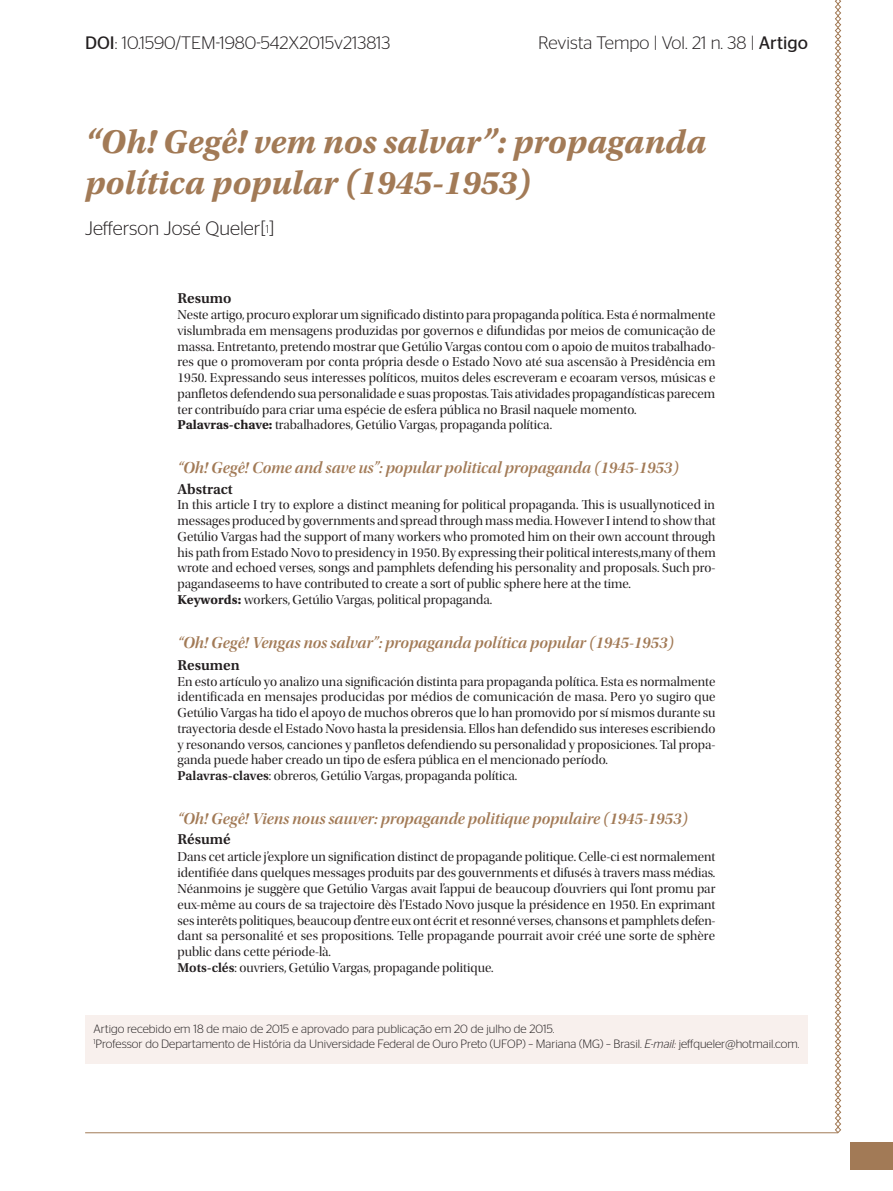
<style>
.page{position:relative;width:893px;height:1191px;background:#fff}
.page>*{position:absolute;margin:0;border:0;box-sizing:border-box;transform-origin:0 0}
._01_título_PT{font:italic 700 34.5px/41.4px "Utopia Std";color:#a27a56}
._02_autores{font:300 19.5px "Stag Sans";color:#231f20}
._10_cabeçalhos{font:300 18px "Stag Sans";color:#231f20}
._03_4_1_título_FR{font:16.5px "Utopia Std Semibold Disp It";color:#a27a56}
._03_2_1_título_ESP{font:16.5px "Utopia Std Semibold Disp It";color:#a27a56}
._03_3_1_título_IN{font:16.5px "Utopia Std Semibold Disp It";color:#a27a56}
._03_0_titulo_resumo{font:600 15px "Utopia Std";color:#231f20}
._03_3_2_resumo_IN{font:600 15px "Utopia Std";color:#231f20}
._03_4_2_resumo_FR{font:600 15px "Utopia Std";color:#231f20}
._03_4_2_resumo_FR-2{font:13.5px/15.8px "Utopia Std Disp";color:#231f20;text-align:justify}
._03_3_2_resumo_IN-2{font:13.5px/15.8px "Utopia Std Disp";color:#231f20;text-align:justify}
._03_2_2_resumo_ESP{font:13.5px/15.8px "Utopia Std Disp";color:#231f20;text-align:justify}
._03_1_2_palavras-cha{font:13.5px "Utopia Std Disp";color:#231f20}
._05_Titulação{font:300 12px "Stag Sans";color:#231f20}
.s1{font-weight:400}
.s2{font-size:11.4px}
.s3{font-family:"Utopia Std";font-weight:700}
.s4{font-family:"Utopia Std";font-weight:600}
.s5{font-style:italic}
</style>
<div class="page">
<svg style="left:835px;top:0;width:6px;height:1133px"></svg>
<hr style="left:85px;top:1132px;width:753px;height:1px;background:#a27a56">
<div style="left:850px;top:1141px;width:43px;height:28px;background:#a27a56"></div>
<div style="left:85px;top:1014px;width:723px;height:49px;background:#f8f0ed"></div>
<p class="_10_cabeçalhos" style="left:85px;top:33px;width:307px"><span class="s1">DOI</span>: 10.1590/TEM-1980-542X2015v213813</p>
<p class="_10_cabeçalhos" style="left:538px;top:33px;width:271px">Revista Tempo | Vol. 21 n. 38 | <span class="s1">Artigo</span></p>
<p class="_01_título_PT" style="left:85px;top:121px;width:623px">“Oh! Gegê! vem nos salvar”: propaganda política popular (1945-1953)</p>
<p class="_02_autores" style="left:85px;top:217px;width:191px">Jefferson José Queler[<span class="s2">1</span>]</p>
<p class="_03_0_titulo_resumo" style="left:178px;top:290px;width:55px">Resumo</p>
<p class="_03_4_2_resumo_FR-2" style="left:178px;top:307px;width:539px">Neste artigo, procuro explorar um significado distinto para propaganda política. Esta é normalmente vislumbrada em mensagens produzidas por governos e difundidas por meios de comunicação de massa. Entretanto, pretendo mostrar que Getúlio Vargas contou com o apoio de muitos trabalhado&shy;res que o promoveram por conta própria desde o Estado Novo até sua ascensão à Presidência em 1950. Expressando seus interesses políticos, muitos deles escreveram e ecoaram versos, músicas e panfletos defendendo sua personalidade e suas propostas. Tais atividades propagandísticas parecem ter contribuído para criar uma espécie de esfera pública no Brasil naquele momento.</p>
<p class="_03_4_2_resumo_FR-2" style="left:178px;top:417px;width:376px"><span class="s3">Palavras-chave:</span> trabalhadores, Getúlio Vargas, propaganda política.</p>
<p class="_03_3_1_título_IN" style="left:178px;top:458px;width:503px">“Oh! Gegê! Come and save us”: popular political propaganda (1945-1953)</p>
<p class="_03_3_2_resumo_IN" style="left:178px;top:480px;width:57px">Abstract</p>
<p class="_03_3_2_resumo_IN-2" style="left:178px;top:497px;width:540px">In this article I try to explore a distinct meaning for political propaganda. This is usuallynoticed in messages produced by governments and spread through mass media. However I intend to show that Getúlio Vargas had the support of many workers who promoted him on their own account through his path from Estado Novo to presidency in 1950. By expressing their political interests,many of them wrote and echoed verses, songs and pamphlets defending his personality and proposals. Such pro&shy;pagandaseems to have contributed to create a sort of public sphere here at the time.</p>
<p class="_03_1_2_palavras-cha" style="left:178px;top:592px;width:316px"><span class="s3">Keywords:</span> workers, Getúlio Vargas, political propaganda.</p>
<p class="_03_2_1_título_ESP" style="left:178px;top:633px;width:498px">“Oh! Gegê! Vengas nos salvar”: propaganda política popular (1945-1953)</p>
<p class="_03_0_titulo_resumo" style="left:178px;top:656px;width:64px">Resumen</p>
<p class="_03_2_2_resumo_ESP" style="left:178px;top:673px;width:540px">En esto artículo yo analizo una significación distinta para propaganda política. Esta es normalmente identificada en mensajes producidas por médios de comunicación de masa. Pero yo sugiro que Getúlio Vargas ha tido el apoyo de muchos obreros que lo han promovido por sí mismos durante su trayectoria desde el Estado Novo hasta la presidensia. Ellos han defendido sus intereses escribiendo y resonando versos, canciones y panfletos defendiendo su personalidad y proposiciones. Tal propa&shy;ganda puede haber creado un tipo de esfera pública en el mencionado período.</p>
<p class="_03_1_2_palavras-cha" style="left:178px;top:768px;width:341px"><span class="s4">Palavras-claves</span>: obreros, Getúlio Vargas, propaganda política.</p>
<p class="_03_4_1_título_FR" style="left:178px;top:809px;width:512px">“Oh! Gegê! Viens nous sauver: propagande politique populaire (1945-1953)</p>
<p class="_03_4_2_resumo_FR" style="left:178px;top:831px;width:55px">Résumé</p>
<p class="_03_4_2_resumo_FR-2" style="left:178px;top:849px;width:539px">Dans cet article j’explore un signification distinct de propagande politique. Celle-ci est normalement identifiée dans quelques messages produits par des gouvernments et difusés à travers mass médias.<br>Néanmoins je suggère que Getúlio Vargas avait l’appui de beaucoup d’ouvriers qui l’ont promu par eux-même au cours de sa trajectoire dès l’Estado Novo jusque la présidence en 1950. En exprimant ses interêts politiques, beaucoup d’entre eux ont écrit et resonné verses, chansons et pamphlets defen&shy;dant sa personalité et ses propositions. Telle propagande pourrait avoir créé une sorte de sphère public dans cette période-là.</p>
<p class="_03_1_2_palavras-cha" style="left:178px;top:960px;width:318px"><span class="s4">Mots-clés</span>: ouvriers, Getúlio Vargas, propagande politique.</p>
<p class="_05_Titulação" style="left:94px;top:1022px;width:462px">Artigo recebido em 18 de maio de 2015 e aprovado para publicação em 20 de julho de 2015.</p>
<p class="_05_Titulação" style="left:94px;top:1037px;width:707px"><sup>1</sup>Professor do Departamento de História da Universidade Federal de Ouro Preto (UFOP) – Mariana (MG) – Brasil. <span class="s5">E-mail:</span> jeffqueler<span class="s5">@</span>hotmail.com.</p>
</div>
